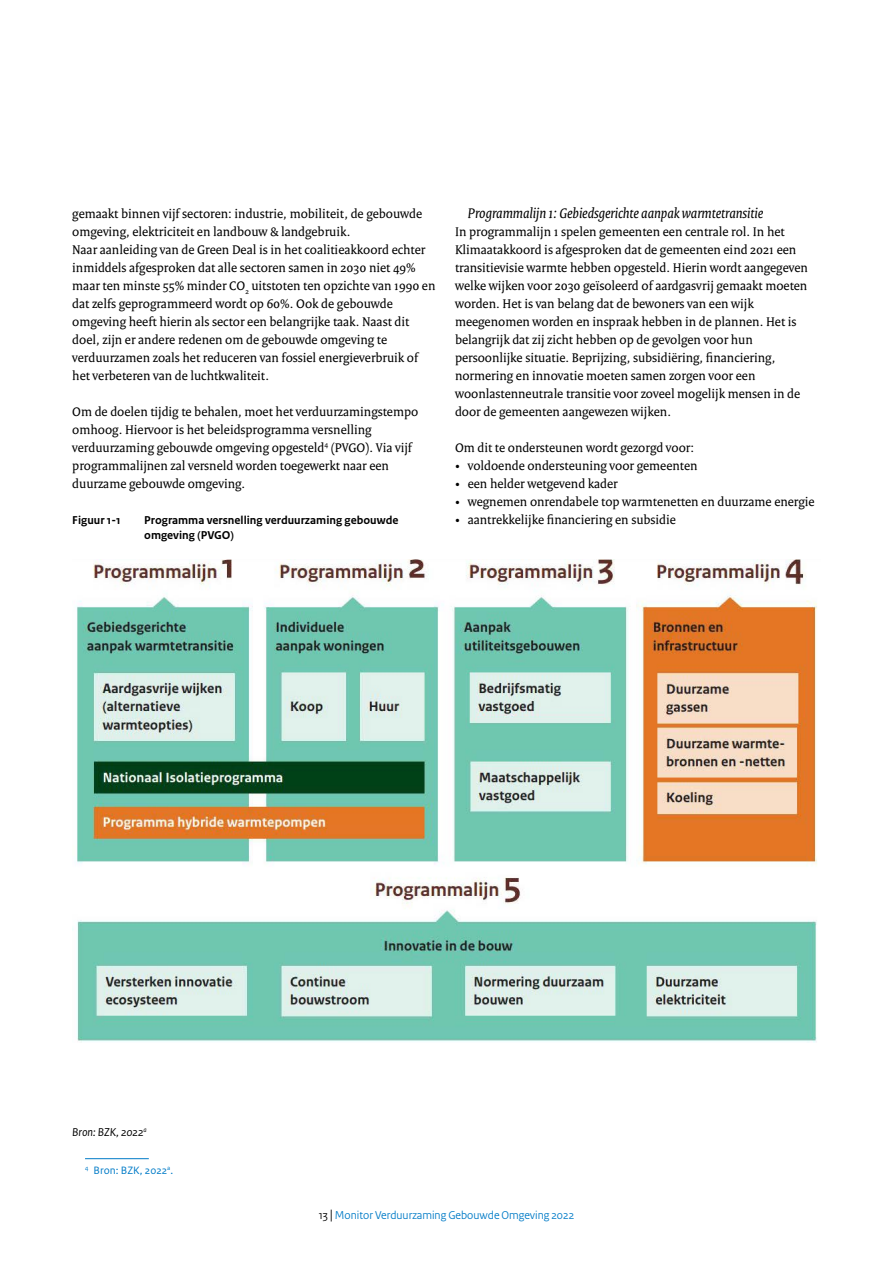
<style>
.page{position:relative;width:893px;height:1263px;background:#fff}
.page>*{position:absolute;margin:0;border:0;box-sizing:border-box;transform-origin:0 0}
._06_RVO_Alineakop{font:italic 15px "Rijksoverheid Serif";color:#000}
._10_RVO_Broodtekst{font:13.5px/18px "Rijksoverheid Serif";color:#000}
._13_RVO_Fotobijschri{font:700 12px/15px "Rijksoverheid Sans Text";color:#000}
.t1{font:12px "Rijksoverheid Sans Heading";color:#007bc7}
._13_RVO_Bronvermeldi{font:italic 12px "Rijksoverheid Sans Text";color:#000}
._14_RVO_Voetnoot{font:11.25px "Rijksoverheid Sans Text";color:#007bc7}
.s1{font-weight:700}
.s2{color:#000}
.s3{font-size:14.25px;color:#000}
</style>
<div class="page">
<img style="left:72px;top:560px;width:745px;height:483px">
<hr style="left:85px;top:1158px;width:64px;height:1px;background:#007bc7">
<p class="_10_RVO_Broodtekst" style="left:72px;top:204px;width:351px">gemaakt binnen vijf sectoren: industrie, mobiliteit, de gebouwde omgeving, elektriciteit en landbouw &amp; landgebruik.</p>
<p class="_10_RVO_Broodtekst" style="left:72px;top:240px;width:365px">Naar aanleiding van de Green Deal is in het coalitieakkoord echter inmiddels afgesproken dat alle sectoren samen in 2030 niet 49% maar ten minste 55% minder CO<sub>2</sub> uitstoten ten opzichte van 1990 en dat zelfs geprogrammeerd wordt op 60%. Ook de gebouwde omgeving heeft hierin als sector een belangrijke taak. Naast dit doel, zijn er andere redenen om de gebouwde omgeving te verduurzamen zoals het reduceren van fossiel energieverbruik of het verbeteren van de luchtkwaliteit.</p>
<p class="_10_RVO_Broodtekst" style="left:72px;top:402px;width:348px">Om de doelen tijdig te behalen, moet het verduurzamingstempo omhoog. Hiervoor is het beleidsprogramma versnelling verduurzaming gebouwde omgeving opgesteld<sup>4</sup> (PVGO). Via vijf programmalijnen zal versneld worden toegewerkt naar een duurzame gebouwde omgeving.</p>
<p class="_13_RVO_Fotobijschri" style="left:72px;top:513px;width:50px">Figuur 1-1</p>
<p class="_13_RVO_Fotobijschri" style="left:144px;top:513px;width:256px">Programma versnelling verduurzaming gebouwde omgeving (PVGO)</p>
<h4 class="_06_RVO_Alineakop" style="left:468px;top:204px;width:297px">Programmalijn 1: Gebiedsgerichte aanpak warmtetransitie</h4>
<p class="_10_RVO_Broodtekst" style="left:455px;top:222px;width:354px">In programmalijn 1 spelen gemeenten een centrale rol. In het Klimaatakkoord is afgesproken dat de gemeenten eind 2021 een transitievisie warmte hebben opgesteld. Hierin wordt aangegeven welke wijken voor 2030 geïsoleerd of aardgasvrij gemaakt moeten worden. Het is van belang dat de bewoners van een wijk meegenomen worden en inspraak hebben in de plannen. Het is belangrijk dat zij zicht hebben op de gevolgen voor hun persoonlijke situatie. Beprijzing, subsidiëring, financiering, normering en innovatie moeten samen zorgen voor een woonlastenneutrale transitie voor zoveel mogelijk mensen in de door de gemeenten aangewezen wijken.</p>
<p class="_10_RVO_Broodtekst" style="left:455px;top:438px;width:241px">Om dit te ondersteunen wordt gezorgd voor:</p>
<p class="_10_RVO_Broodtekst" style="left:455px;top:456px;width:244px"><span class="s1">•</span> voldoende ondersteuning voor gemeenten</p>
<p class="_10_RVO_Broodtekst" style="left:455px;top:474px;width:164px"><span class="s1">•</span> een helder wetgevend kader</p>
<p class="_10_RVO_Broodtekst" style="left:455px;top:492px;width:361px"><span class="s1">•</span> wegnemen onrendabele top warmtenetten en duurzame energie</p>
<p class="_10_RVO_Broodtekst" style="left:455px;top:510px;width:222px"><span class="s1">•</span> aantrekkelijke financiering en subsidie</p>
<p class="_13_RVO_Bronvermeldi" style="left:72px;top:1125px;width:76px">Bron: BZK, 2022<sup>a</sup></p>
<p class="_14_RVO_Voetnoot" style="left:85px;top:1163px;width:90px"><sup>4</sup> Bron: BZK, 2022<sup>a</sup>.</p>
<p class="t1" style="left:319px;top:1208px;width:257px"><span class="s2">13</span> <span class="s3">|</span> Monitor Verduurzaming Gebouwde Omgeving 2022</p>
</div>
